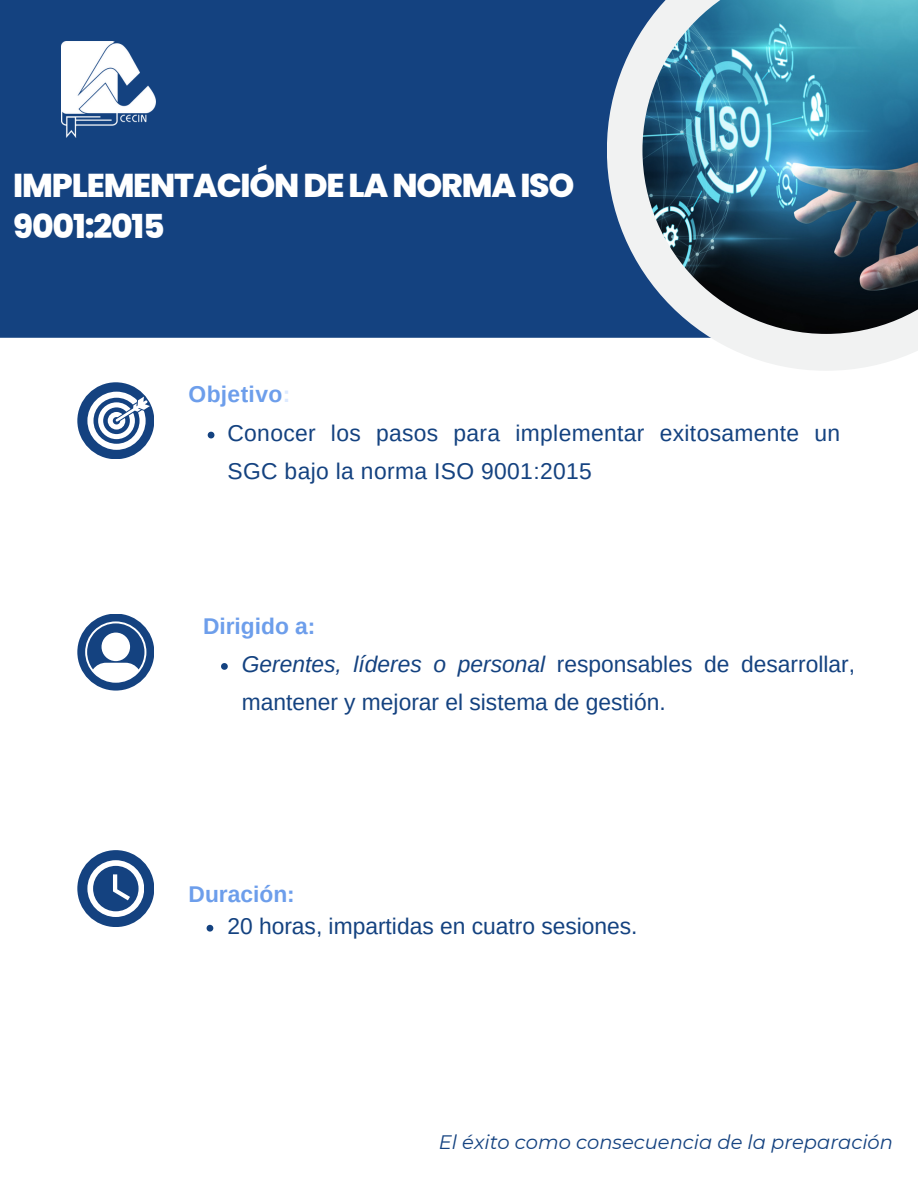
<style>
.page{position:relative;width:918px;height:1188px;background:#fff}
.page>*{position:absolute;margin:0;border:0;box-sizing:border-box;transform-origin:0 0}
.t1{font:800 33px/40.5px "Poppins";letter-spacing:-.035em;color:#fff}
.t2{font:22.8px/38.2px "Arimo";color:#144280}
.t3{font:700 22.8px "Arimo";color:#6d9eeb}
.t4{font:italic 19.5px "Montserrat";color:#144280}
.s1{color:#dceaff}
.s2{font-style:italic}
</style>
<div class="page">
<div style="left:0;top:0;width:607px;height:338px;background:#144280"></div>
<svg style="left:607px;top:0;width:311px;height:371px;fill:#f1f2f2"></svg>
<img style="left:642px;top:0;width:276px;height:334px">
<div style="left:77px;top:382px;width:77px;height:77px;background:#144280;border-radius:50%"></div>
<svg style="left:87px;top:392px;width:63px;height:57px"></svg>
<div style="left:77px;top:614px;width:77px;height:77px;background:#144280;border-radius:50%"></div>
<svg style="left:85px;top:621px;width:61px;height:61px"></svg>
<div style="left:77px;top:850px;width:77px;height:77px;background:#144280;border-radius:50%"></div>
<svg style="left:87px;top:860px;width:57px;height:56px"></svg>
<svg style="left:208px;top:432px;width:6px;height:6px"></svg>
<svg style="left:221px;top:663px;width:7px;height:7px"></svg>
<svg style="left:207px;top:925px;width:6px;height:7px"></svg>
<img style="left:62px;top:41px;width:93px;height:97px">
<p class="t1" style="left:13px;top:166px;width:563px">IMPLEMENTACIÓNDELANORMAISO<br>9001:2015</p>
<p class="t3" style="left:189px;top:382px;width:103px">Objetivo<span class="s1">:</span></p>
<h1 class="t2" style="left:227px;top:414px;width:614px">Conocer los pasos para implementar exitosamente un<br>SGC bajo la norma ISO 9001:2015</h1>
<p class="t3" style="left:203px;top:613px;width:114px">Dirigido a:</p>
<h2 class="t2" style="left:242px;top:645px;width:615px"><span class="s2">Gerentes, líderes o personal</span> responsables de desarrollar, mantener y mejorar el sistema de gestión.</h2>
<h3 class="t3" style="left:189px;top:882px;width:108px">Duración:</h3>
<p class="t2" style="left:227px;top:907px;width:412px">20 horas, impartidas en cuatro sesiones.</p>
<h2 class="t4" style="left:439px;top:1130px;width:456px">El éxito como consecuencia de la preparación</h2>
</div>
